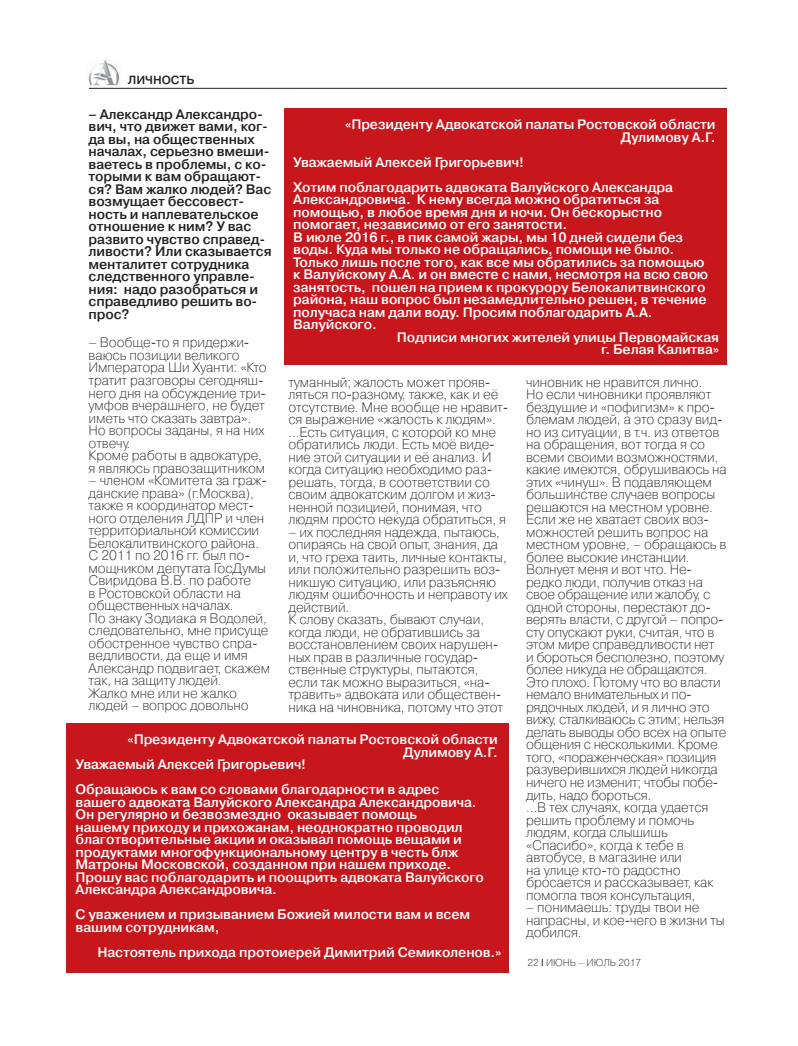
<style>
.page{position:relative;width:798px;height:1046px;background:#fff}
.page>*{position:absolute;margin:0;border:0;box-sizing:border-box;transform-origin:0 0}
.t1{font:13.75px/12.5px "Pragmatica Light C";letter-spacing:-.01em;color:#231f20}
.t2{font:700 13.75px/12.5px "Pragmatica Light C";letter-spacing:-.01em;color:#fff}
.t3{font:700 13.75px/12.5px "Pragmatica Light C";letter-spacing:-.01em;color:#231f20}
.t4{font:700 11.75px "Pragmatica Light C";color:#231f20}
.t5{font:10px "Pragmatica Light C";color:#231f20}
.s1{font-family:"Pragmatica C"}
</style>
<div class="page">
<div style="left:284px;top:108px;width:442px;height:257px;background:#c8161d"></div>
<div style="left:66px;top:723px;width:443px;height:250px;background:#c8161d"></div>
<img style="left:88px;top:60px;width:32px;height:26px">
<hr style="left:89px;top:88px;width:637px;height:1px;background:#231f20">
<p class="t4" style="left:128px;top:75px;width:68px">ЛИЧНОСТЬ</p>
<p class="t3" style="left:89px;top:109px;width:184px">– Александр Александро&shy;вич, что движет вами, ког&shy;да вы, на общественных началах, серьезно вмеши&shy;ваетесь в проблемы, с ко&shy;торыми к вам обращают&shy;ся? Вам жалко людей? Вас возмущает бессовест&shy;ность и наплевательское отношение к ним? У вас развито чувство справед&shy;ливости? Или сказывается менталитет сотрудника следственного управле&shy;ния: надо разобраться и справедливо решить во&shy;прос?</p>
<p class="t1" style="left:89px;top:338px;width:180px">– Вообще-то я придержи&shy;ваюсь позиции великого<br>Императора Ши Хуанти: «Кто тратит разговоры сегодняш&shy;него дня на обсуждение три&shy;умфов вчерашнего, не будет иметь что сказать завтра».<br>Но вопросы заданы, я на них отвечу.<br>Кроме работы в адвокатуре, я являюсь правозащитником</p>
<p class="t1" style="left:89px;top:475px;width:183px">– членом «Комитета за граж&shy;данские права» (г.Москва), также я координатор мест&shy;ного отделения ЛДПР и член территориальной комиссии<br>Белокалитвинского района.<br>С 2011 по 2016 гг. был по&shy;мощником депутата ГосДумы<br>Свиридова В.В. по работе<br>в Ростовской области на общественных началах.<br>По знаку Зодиака я Водолей, следовательно, мне присуще обостренное чувство спра&shy;ведливости, да еще и имя<br>Александр подвигает, скажем так, на защиту людей.<br>Жалко мне или не жалко людей – вопрос довольно</p>
<p class="t2" style="left:345px;top:119px;width:372px;text-align:right">«Президенту Адвокатской палаты Ростовской области<br>Дулимову А.Г.</p>
<p class="t2" style="left:293px;top:151px;width:381px;line-height:25px">Уважаемый Алексей Григорьевич!<br>Хотим поблагодарить адвоката Валуйского Александра</p>
<p class="t2" style="left:293px;top:194px;width:367px">Александровича. К нему всегда можно обратиться за</p>
<p class="t2" style="left:293px;top:207px;width:370px">помощью, в любое время дня и ночи. Он бескорыстно</p>
<p class="t2" style="left:293px;top:219px;width:275px">помогает, независимо от его занятости.</p>
<p class="t2" style="left:293px;top:232px;width:391px">В июле 2016 г., в пик самой жары, мы 10 дней сидели без</p>
<p class="t2" style="left:293px;top:244px;width:382px">воды. Куда мы только не обращались, помощи не было.</p>
<p class="t2" style="left:293px;top:257px;width:412px">Только лишь после того, как все мы обратились за помощью</p>
<p class="t2" style="left:293px;top:269px;width:416px">к Валуйскому А.А. и он вместе с нами, несмотря на всю свою</p>
<p class="t2" style="left:293px;top:282px;width:413px">занятость, пошел на прием к прокурору Белокалитвинского</p>
<p class="t2" style="left:293px;top:294px;width:414px">района, наш вопрос был незамедлительно решен, в течение</p>
<p class="t2" style="left:293px;top:307px;width:360px">получаса нам дали воду. Просим поблагодарить А.А.</p>
<p class="t2" style="left:293px;top:319px;width:85px">Валуйского.</p>
<p class="t2" style="left:396px;top:332px;width:324px">Подписи многих жителей улицы Первомайская</p>
<p class="t2" style="left:600px;top:344px;width:120px">г. Белая Калитва»</p>
<p class="t1" style="left:288px;top:377px;width:221px">туманный; жалость может прояв&shy;ляться по-разному, также, как и её отсутствие. Мне вообще не нравит&shy;ся выражение «жалость к людям». ...Есть ситуация, с которой ко мне обратились люди. Есть моё виде&shy;ние этой ситуации и её анализ. И когда ситуацию необходимо раз&shy;решать, тогда, в соответствии со своим адвокатским долгом и жиз&shy;ненной позицией, понимая, что людям просто некуда обратиться, я</p>
<p class="t1" style="left:288px;top:527px;width:221px">– их последняя надежда, пытаюсь, опираясь на свой опыт, знания, да и, что греха таить, личные контакты, или положительно разрешить воз&shy;никшую ситуацию, или разъясняю людям ошибочность и неправоту их действий.<br>К слову сказать, бывают случаи, когда люди, не обратившись за восстановлением своих нарушен&shy;ных прав в различные государ&shy;ственные структуры, пытаются, если так можно выразиться, «на&shy;травить» адвоката или обществен&shy;ника на чиновника, потому что этот</p>
<p class="t1" style="left:526px;top:377px;width:202px">чиновник не нравится лично.<br>Но если чиновники проявляют бездушие и «пофигизм» к про&shy;блемам людей, а это сразу вид&shy;но из ситуации, в т.ч. из ответов на обращения, вот тогда я со всеми своими возможностями, какие имеются, обрушиваюсь на этих «чинуш». В подавляющем большинстве случаев вопросы решаются на местном уровне.<br>Если же не хватает своих воз&shy;можностей решить вопрос на местном уровне, – обращаюсь в более высокие инстанции.<br>Волнует меня и вот что. Не&shy;редко люди, получив отказ на свое обращение или жалобу, с одной стороны, перестают до&shy;верять власти, с другой – попро&shy;сту опускают руки, считая, что в этом мире справедливости нет<br>и бороться бесполезно, поэтому более никуда не обращаются.<br>Это плохо. Потому что во власти немало внимательных и по&shy;рядочных людей, и я лично это вижу, сталкиваюсь с этим; нельзя делать выводы обо всех на опыте общения с несколькими. Кроме того, «пораженческая» позиция разуверившихся людей никогда ничего не изменит; чтобы побе&shy;дить, надо бороться.<br>...В тех случаях, когда удается решить проблему и помочь людям, когда слышишь «Спасибо», когда к тебе в автобусе, в магазине или<br>на улице кто-то радостно бросается и рассказывает, как помогла твоя консультация,</p>
<p class="t1" style="left:526px;top:902px;width:200px">– понимаешь: труды твои не напрасны, и кое-чего в жизни ты добился.</p>
<p class="t2" style="left:127px;top:734px;width:372px">«Президенту Адвокатской палаты Ростовской области</p>
<p class="t2" style="left:403px;top:747px;width:96px">Дулимову А.Г.</p>
<p class="t2" style="left:76px;top:759px;width:232px">Уважаемый Алексей Григорьевич!</p>
<p class="t2" style="left:76px;top:784px;width:409px">Обращаюсь к вам со словами благодарности в адрес вашего адвоката Валуйского Александра Александровича.<br>Он регулярно и безвозмездно оказывает помощь<br>нашему приходу и прихожанам, неоднократно проводил благотворительные акции и оказывал помощь вещами и продуктами многофункциональному центру в честь блж Матроны Московской, созданном при нашем приходе.<br>Прошу вас поблагодарить и поощрить адвоката Валуйского Александра Александровича.</p>
<p class="t2" style="left:76px;top:909px;width:396px">С уважением и призыванием Божией милости вам и всем вашим сотрудникам,</p>
<p class="t2" style="left:97px;top:947px;width:405px">Настоятель прихода протоиерей Димитрий Семиколенов.»</p>
<p class="t5" style="left:527px;top:959px;width:115px">22 <span class="s1">I</span> ИЮНЬ – ИЮЛЬ 2017</p>
</div>
